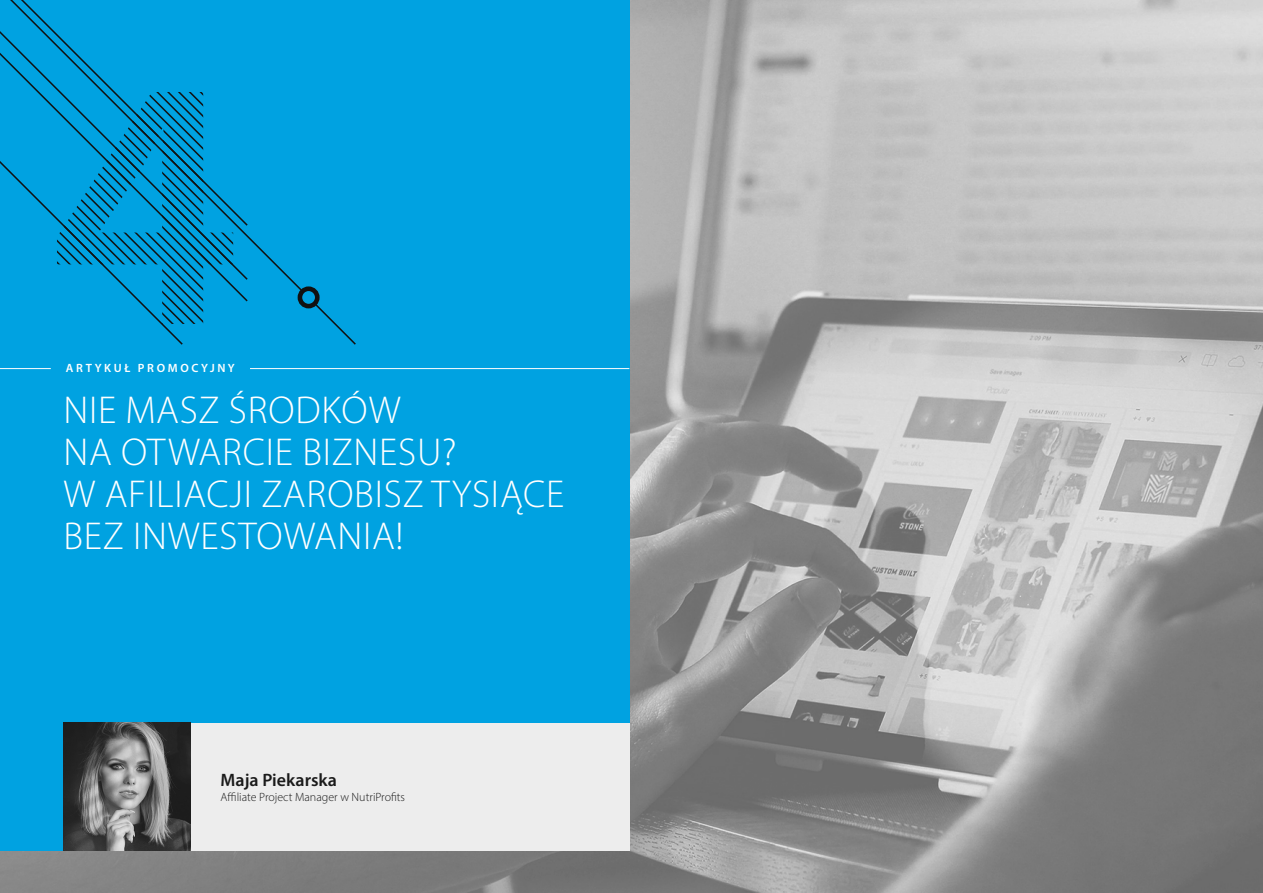
<style>
.page{position:relative;width:1263px;height:893px;background:#fff}
.page>*{position:absolute;margin:0;border:0;box-sizing:border-box;transform-origin:0 0}
.t1{font:300 39px/42px "Myriad Pro";letter-spacing:.02em;color:#fff}
.t2{font:600 18px "Myriad Pro";color:#1a1a1a}
.t3{font:300 12px "Myriad Pro";color:#1a1a1a}
.t4{font:600 12px "Myriad Pro";letter-spacing:.22em;color:#fff}
</style>
<div class="page">
<img style="left:0;top:0;width:1263px;height:893px">
<div style="left:0;top:0;width:629px;height:850px;background:#00a2e1"></div>
<div style="left:63px;top:723px;width:566px;height:127px;background:#ededed"></div>
<svg style="left:313px;top:304px;width:43px;height:41px"></svg>
<svg style="left:184px;top:92px;width:65px;height:211px"></svg>
<svg style="left:0;top:0;width:184px;height:345px"></svg>
<div style="left:298px;top:286px;width:22px;height:22px;border:5px solid #111;border-radius:50%"></div>
<img style="left:63px;top:723px;width:127px;height:127px">
<hr style="left:0;top:368px;width:629px;height:1px;background:#fff">
<div style="left:51px;top:359px;width:199px;height:18px;background:#00a2e1"></div>
<p class="t4" style="left:66px;top:361px;width:170px">ARTYKUŁ PROMOCYJNY</p>
<p class="t1" style="left:63px;top:389px;width:502px">NIE MASZ ŚRODKÓW<br>NA OTWARCIE BIZNESU?<br>W AFILIACJI ZAROBISZ TYSIĄCE<br>BEZ INWESTOWANIA!</p>
<p class="t2" style="left:221px;top:768px;width:118px">Maja Piekarska</p>
<p class="t3" style="left:221px;top:790px;width:186px">Affiliate Project Manager w NutriProfits</p>
</div>
